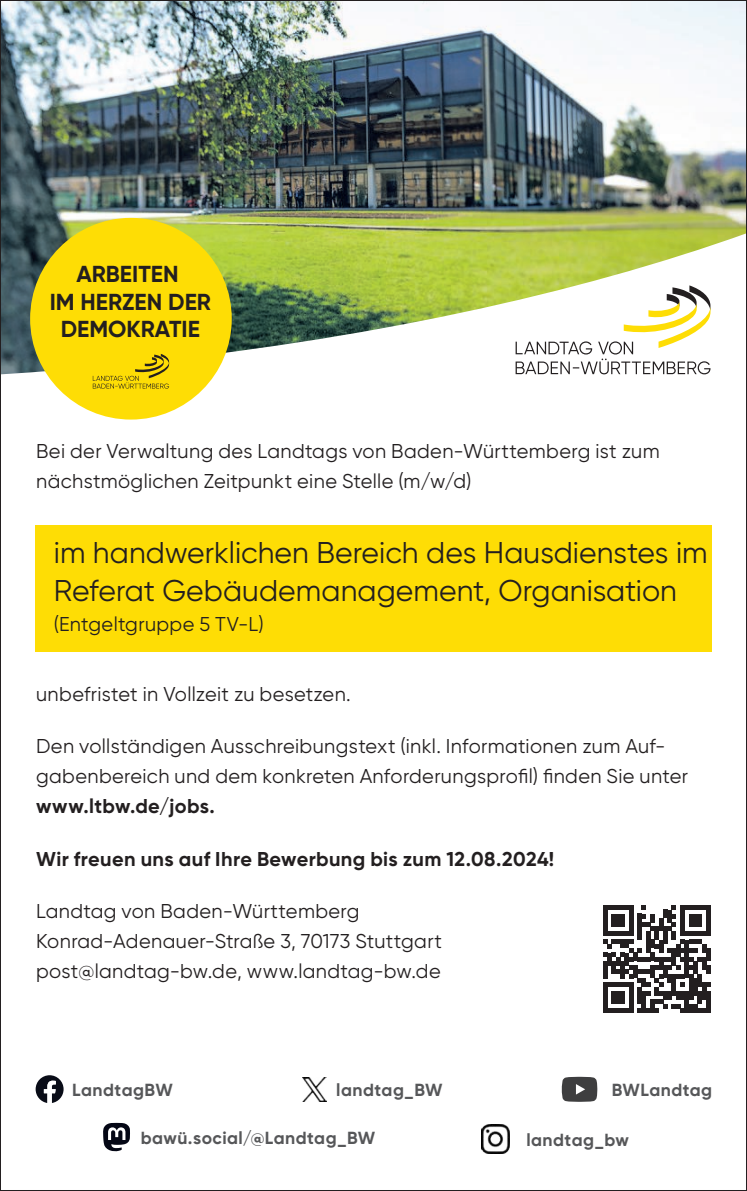
<style>
.page{position:relative;width:747px;height:1191px;background:#fff}
.page>*{position:absolute;margin:0;border:0;box-sizing:border-box;transform-origin:0 0}
.t1{font:30px/37.5px "Gilroy";color:#231f20}
.t2{font:700 23px/27.8px "Gilroy";color:#231f20;text-align:center}
.t3{font:20px/30px "Gilroy";letter-spacing:.02em;color:#231f20}
.t4{font:700 20px "Gilroy";letter-spacing:.02em;color:#231f20}
.t5{font:700 17.5px "Gilroy";letter-spacing:.025em;color:#565759}
</style>
<div class="page">
<img style="left:2px;top:2px;width:743px;height:372px">
<svg style="left:516px;top:285px;width:194px;height:89px"></svg>
<div style="left:30px;top:218px;width:202px;height:201px;background:#fedd05;border-radius:50%"></div>
<svg style="left:93px;top:354px;width:76px;height:35px"></svg>
<div style="left:35px;top:525px;width:676px;height:127px;background:#fedd05"></div>
<svg style="left:603px;top:905px;width:107px;height:107px"></svg>
<img style="left:303px;top:1077px;width:24px;height:25px">
<svg style="left:103px;top:1122px;width:27px;height:29px"></svg>
<img style="left:481px;top:1124px;width:28px;height:29px">
<svg style="left:36px;top:1075px;width:28px;height:28px"></svg>
<svg style="left:562px;top:1076px;width:35px;height:25px"></svg>
<p class="t2" style="left:50px;top:260px;width:163px">ARBEITEN<br>IM HERZEN DER<br>DEMOKRATIE</p>
<p class="t3" style="left:36px;top:436px;width:625px">Bei der Verwaltung des Landtags von Baden-Württemberg ist zum nächstmöglichen Zeitpunkt eine Stelle (m/w/d)</p>
<h1 class="t1" style="left:54px;top:533px;width:655px">im handwerklichen Bereich des Hausdienstes im<br>Referat Gebäudemanagement, Organisation</h1>
<p class="t3" style="left:54px;top:608px;width:212px">(Entgeltgruppe 5 TV-L)</p>
<p class="t3" style="left:36px;top:678px;width:316px">unbefristet in Vollzeit zu besetzen.</p>
<p class="t3" style="left:36px;top:731px;width:653px">Den vollständigen Ausschreibungstext (inkl. Informationen zum Auf&shy;gabenbereich und dem konkreten Anforderungsprofil) finden Sie unter</p>
<p class="t4" style="left:36px;top:793px;width:180px">www.ltbw.de/jobs.</p>
<p class="t4" style="left:36px;top:846px;width:520px">Wir freuen uns auf Ihre Bewerbung bis zum 12.08.2024!</p>
<p class="t3" style="left:36px;top:896px;width:407px">Landtag von Baden-Württemberg<br>Konrad-Adenauer-Straße 3, 70173 Stuttgart post@landtag-bw.de, www.landtag-bw.de</p>
<p class="t5" style="left:336px;top:1079px;width:108px">landtag_BW</p>
<p class="t5" style="left:141px;top:1127px;width:236px">bawü.social/@Landtag_BW</p>
<p class="t5" style="left:526px;top:1128px;width:104px">landtag_bw</p>
<p class="t5" style="left:72px;top:1079px;width:102px">LandtagBW</p>
<p class="t5" style="left:612px;top:1079px;width:102px">BWLandtag</p>
</div>
